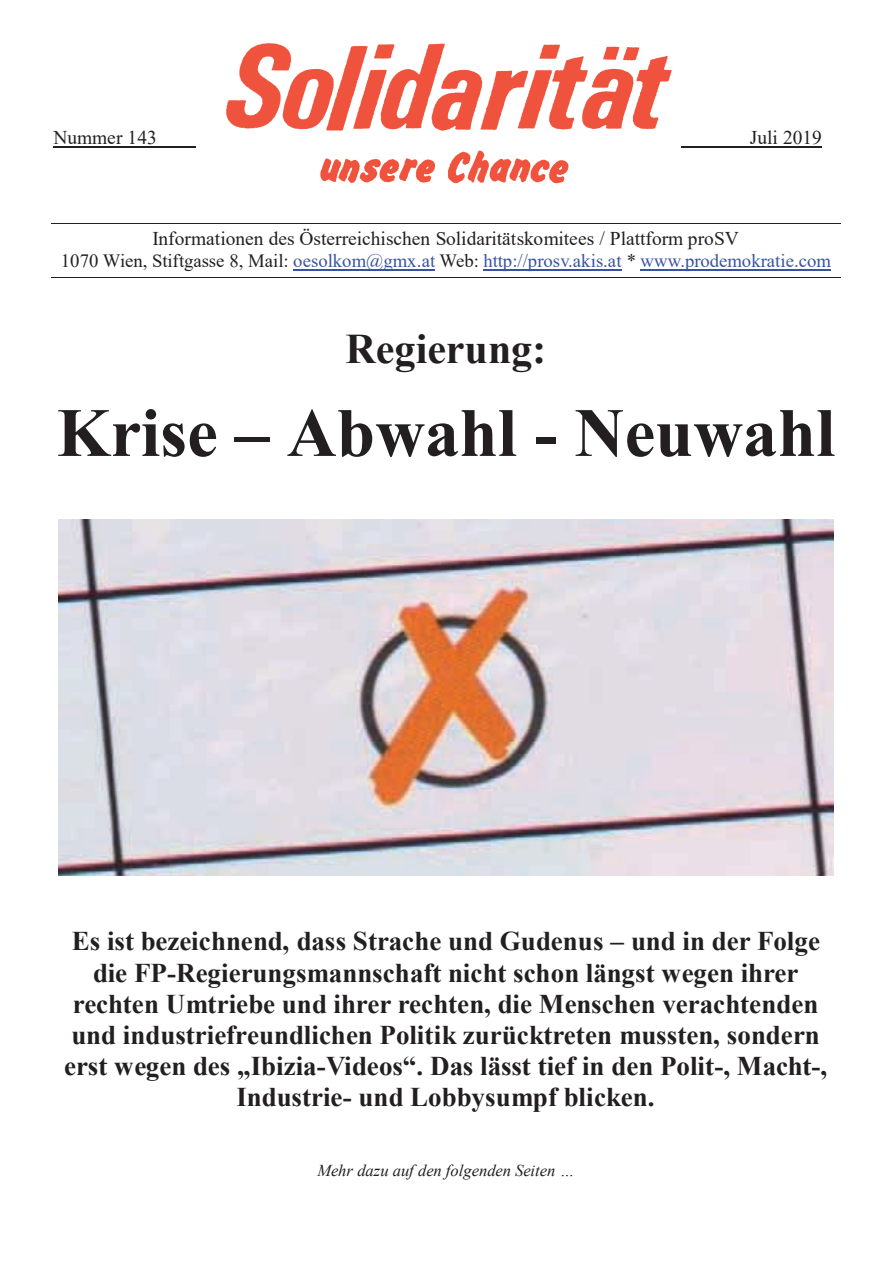
<style>
.page{position:relative;width:893px;height:1263px;background:#fff}
.page>*{position:absolute;margin:0;border:0;box-sizing:border-box;transform-origin:0 0}
.t1{font:700 69.15px "Times New Roman";color:#231f20}
.t2{font:700 42.15px "Times New Roman";color:#231f20}
.t3{font:700 27px/31px "Times New Roman";color:#231f20;text-align:center}
.t4{font:19.5px "Times New Roman";color:#231f20}
.t5{font:18.75px "Times New Roman";color:#3853a3}
.t6{font:italic 16.5px "Times New Roman";color:#231f20}
.s1{color:#231f20}
</style>
<div class="page">
<hr style="left:53px;top:146px;width:143px;height:1px;background:#231f20">
<hr style="left:652px;top:146px;width:170px;height:1px;background:#231f20">
<hr style="left:51px;top:223px;width:790px;height:1px;background:#231f20">
<hr style="left:293px;top:269px;width:142px;height:1px;background:#3853a3">
<hr style="left:483px;top:269px;width:139px;height:1px;background:#3853a3">
<hr style="left:640px;top:269px;width:191px;height:1px;background:#3853a3">
<hr style="left:51px;top:277px;width:790px;height:1px;background:#231f20">
<img style="left:58px;top:519px;width:775px;height:357px">
<img style="left:226px;top:43px;width:454px;height:141px">
<p class="t4" style="left:53px;top:124px;width:105px">Nummer 143</p>
<p class="t4" style="left:750px;top:124px;width:74px">Juli 2019</p>
<p class="t4" style="left:152px;top:225px;width:588px">Informationen des Österreichischen Solidaritätskomitees / Plattform proSV</p>
<p class="t5" style="left:61px;top:247px;width:772px"><span class="s1">1070 Wien, Stiftgasse 8, Mail:</span> oesolkom@gmx.at <span class="s1">Web:</span> http://prosv.akis.at <span class="s1">*</span> www.prodemokratie.com</p>
<p class="t2" style="left:345px;top:319px;width:202px">Regierung:</p>
<p class="t1" style="left:57px;top:383px;width:780px">Krise – Abwahl - Neuwahl</p>
<p class="t3" style="left:64px;top:925px;width:765px">Es ist bezeichnend, dass Strache und Gudenus – und in der Folge die FP-Regierungsmannschaft nicht schon längst wegen ihrer rechten Umtriebe und ihrer rechten, die Menschen verachtenden und industriefreundlichen Politik zurücktreten mussten, sondern erst wegen des „Ibizia-Videos“. Das lässt tief in den Polit-, Macht-, Industrie- und Lobbysumpf blicken.</p>
<p class="t6" style="left:317px;top:1158px;width:259px">Mehr dazu auf den folgenden Seiten …</p>
</div>
